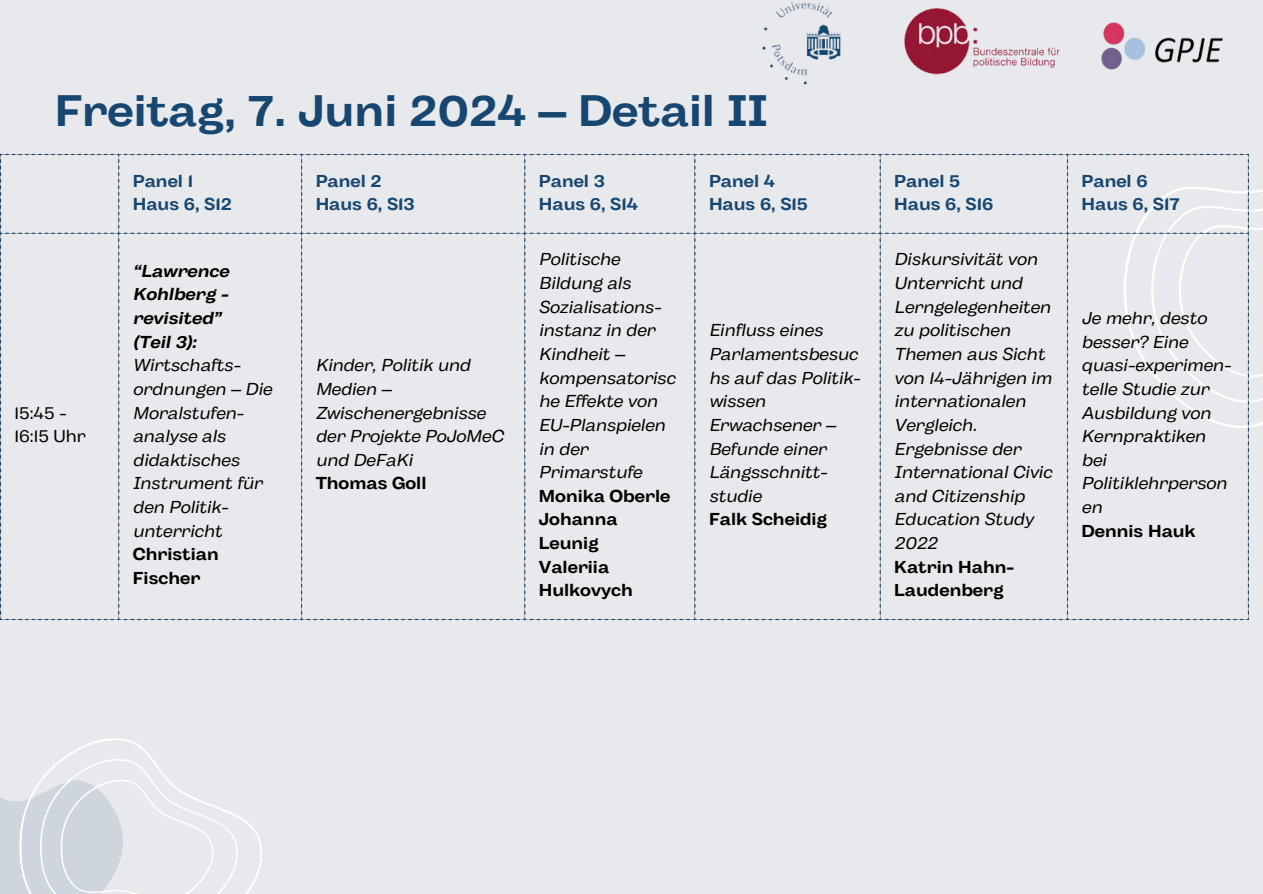
<style>
.page{position:relative;width:1263px;height:894px;background:#fff}
.page>*{position:absolute;margin:0;border:0;box-sizing:border-box;transform-origin:0 0}
.t1{font:700 44.1px "Body Grotesque Fit";color:#174770}
.t2{font:italic 17.25px/23.7px "Body Grotesque Fit";color:#000}
.t3{font:700 17.25px/23.7px "Body Grotesque Fit";color:#000}
.t4{font:700 17.25px "Body Grotesque Fit";color:#174770}
.t5{font:italic 700 17.25px/23.7px "Body Grotesque Fit";color:#000;text-align:justify}
.t6{font:17.25px/23.7px "Body Grotesque Fit";color:#000}
.s1{font-weight:700}
</style>
<div class="page">
<div style="left:0;top:0;width:1263px;height:893px;background:#e7e9ec"></div>
<svg style="left:1120px;top:153px;width:143px;height:275px"></svg>
<svg style="left:0;top:738px;width:260px;height:155px"></svg>
<svg style="left:0;top:155px;width:695px;height:78px"></svg>
<svg style="left:0;top:154px;width:119px;height:1px"></svg>
<svg style="left:0;top:233px;width:119px;height:1px"></svg>
<svg style="left:0;top:618px;width:119px;height:2px"></svg>
<svg style="left:119px;top:154px;width:183px;height:466px"></svg>
<svg style="left:302px;top:154px;width:223px;height:466px"></svg>
<svg style="left:525px;top:154px;width:170px;height:1px"></svg>
<svg style="left:525px;top:233px;width:170px;height:1px"></svg>
<svg style="left:525px;top:618px;width:170px;height:2px"></svg>
<svg style="left:695px;top:154px;width:186px;height:466px"></svg>
<svg style="left:881px;top:154px;width:187px;height:466px"></svg>
<svg style="left:1068px;top:154px;width:181px;height:466px"></svg>
<img style="left:1101px;top:22px;width:122px;height:48px">
<img style="left:762px;top:2px;width:79px;height:83px">
<img style="left:904px;top:7px;width:155px;height:68px">
<p class="t1" style="left:55px;top:85px;width:715px">Freitag, 7. Juni 2024 – Detail II</p>
<p class="t6" style="left:15px;top:402px;width:73px">15:45 -<br>16:15 Uhr</p>
<p class="t4" style="left:133px;top:170px;width:62px">Panel 1</p>
<p class="t4" style="left:133px;top:194px;width:101px">Haus 6, S12</p>
<p class="t5" style="left:133px;top:260px;width:98px">“Lawrence Kohlberg - revisited”</p>
<p class="t2" style="left:133px;top:331px;width:141px"><span class="s1">(Teil 3):<br></span>Wirtschafts&shy;ordnungen – Die<br>Moralstufen&shy;analyse als didaktisches<br>Instrument für den Politik&shy;unterricht</p>
<p class="t3" style="left:133px;top:543px;width:87px">Christian<br>Fischer</p>
<p class="t4" style="left:316px;top:170px;width:68px">Panel 2</p>
<h1 class="t4" style="left:316px;top:194px;width:101px">Haus 6, S13</h1>
<p class="t2" style="left:316px;top:354px;width:189px">Kinder, Politik und<br>Medien –<br>Zwischenergebnisse der Projekte PoJoMeC und DeFaKi</p>
<p class="t3" style="left:316px;top:473px;width:112px">Thomas Goll</p>
<p class="t4" style="left:539px;top:170px;width:68px">Panel 3</p>
<p class="t4" style="left:539px;top:194px;width:101px">Haus 6, S14</p>
<p class="t2" style="left:539px;top:249px;width:138px">Politische<br>Bildung als<br>Sozialisations&shy;instanz in der<br>Kindheit – kompensatorisc he Effekte von<br>EU-Planspielen in der<br>Primarstufe</p>
<p class="t3" style="left:539px;top:485px;width:133px">Monika Oberle</p>
<p class="t3" style="left:539px;top:509px;width:80px">Johanna<br>Leunig</p>
<p class="t3" style="left:539px;top:556px;width:96px">Valeriia<br>Hulkovych</p>
<p class="t4" style="left:709px;top:170px;width:68px">Panel 4</p>
<p class="t4" style="left:709px;top:194px;width:100px">Haus 6, S15</p>
<p class="t2" style="left:709px;top:320px;width:153px">Einfluss eines<br>Parlamentsbesuc hs auf das Politik&shy;wissen<br>Erwachsener –<br>Befunde einer<br>Längsschnitt&shy;studie</p>
<p class="t3" style="left:709px;top:509px;width:120px">Falk Scheidig</p>
<p class="t4" style="left:894px;top:170px;width:67px">Panel 5</p>
<p class="t4" style="left:894px;top:194px;width:101px">Haus 6, S16</p>
<p class="t2" style="left:894px;top:249px;width:159px">Diskursivität von<br>Unterricht und<br>Lerngelegenheiten zu politischen<br>Themen aus Sicht von 14-Jährigen im internationalen<br>Vergleich.<br>Ergebnisse der<br>International Civic and Citizenship<br>Education Study<br>2022</p>
<p class="t3" style="left:894px;top:556px;width:122px">Katrin Hahn-<br>Laudenberg</p>
<p class="t4" style="left:1081px;top:170px;width:68px">Panel 6</p>
<p class="t4" style="left:1081px;top:194px;width:100px">Haus 6, S17</p>
<p class="t2" style="left:1081px;top:307px;width:151px">Je mehr, desto besser? Eine quasi-experimen&shy;telle Studie zur<br>Ausbildung von<br>Kernpraktiken bei<br>Politiklehrperson en</p>
<p class="t3" style="left:1081px;top:520px;width:116px">Dennis Hauk</p>
</div>
